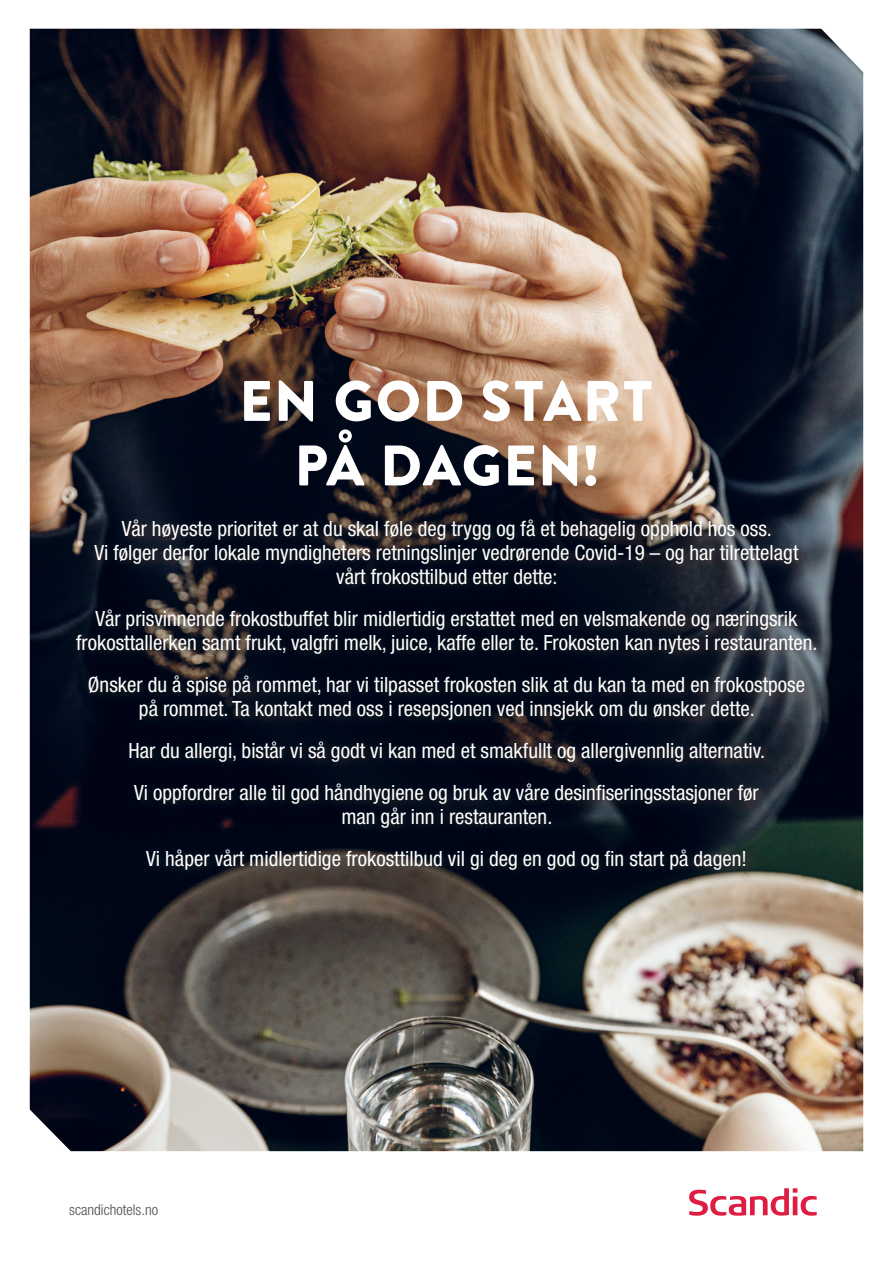
<style>
.page{position:relative;width:893px;height:1263px;background:#fff}
.page>*{position:absolute;margin:0;border:0;box-sizing:border-box;transform-origin:0 0}
.t1{font:900 57px/64.5px "Brandon Text";letter-spacing:.03em;color:#fff;text-align:center}
.t2{font:condensed 21px/24px "Helvetica Neue LT Std";color:#fff;text-align:center}
.t3{font:300 condensed 15px "Helvetica Neue LT Std";color:#4b4c4d}
</style>
<div class="page">
<img style="left:30px;top:29px;width:833px;height:1122px">
<svg style="left:689px;top:1188px;width:128px;height:28px"></svg>
<img style="left:71px;top:514px;width:757px;height:367px">
<h1 class="t1" style="left:240px;top:368px;width:415px">EN GOD START<br>PÅ DAGEN!</h1>
<p class="t2" style="left:95px;top:516px;width:705px">Vår høyeste prioritet er at du skal føle deg trygg og få et behagelig opphold hos oss.<br>Vi følger derfor lokale myndigheters retningslinjer vedrørende Covid-19 – og har tilrettelagt vårt frokosttilbud etter dette:</p>
<p class="t2" style="left:76px;top:606px;width:743px">Vår prisvinnende frokostbuffet blir midlertidig erstattet med en velsmakende og næringsrik frokosttallerken samt frukt, valgfri melk, juice, kaffe eller te. Frokosten kan nytes i restauranten.</p>
<p class="t2" style="left:88px;top:672px;width:719px">Ønsker du å spise på rommet, har vi tilpasset frokosten slik at du kan ta med en frokostpose på rommet. Ta kontakt med oss i resepsjonen ved innsjekk om du ønsker dette.</p>
<p class="t2" style="left:129px;top:729px;width:638px;line-height:42px;text-align:left">Har du allergi, bistår vi så godt vi kan med et smakfullt og allergivennlig alternativ.<br>Vi oppfordrer alle til god håndhygiene og bruk av våre desinfiseringsstasjoner før</p>
<p class="t2" style="left:146px;top:795px;width:602px;line-height:42px">man går inn i restauranten.<br>Vi håper vårt midlertidige frokosttilbud vil gi deg en god og fin start på dagen!</p>
<p class="t3" style="left:69px;top:1201px;width:90px">scandichotels.no</p>
</div>
